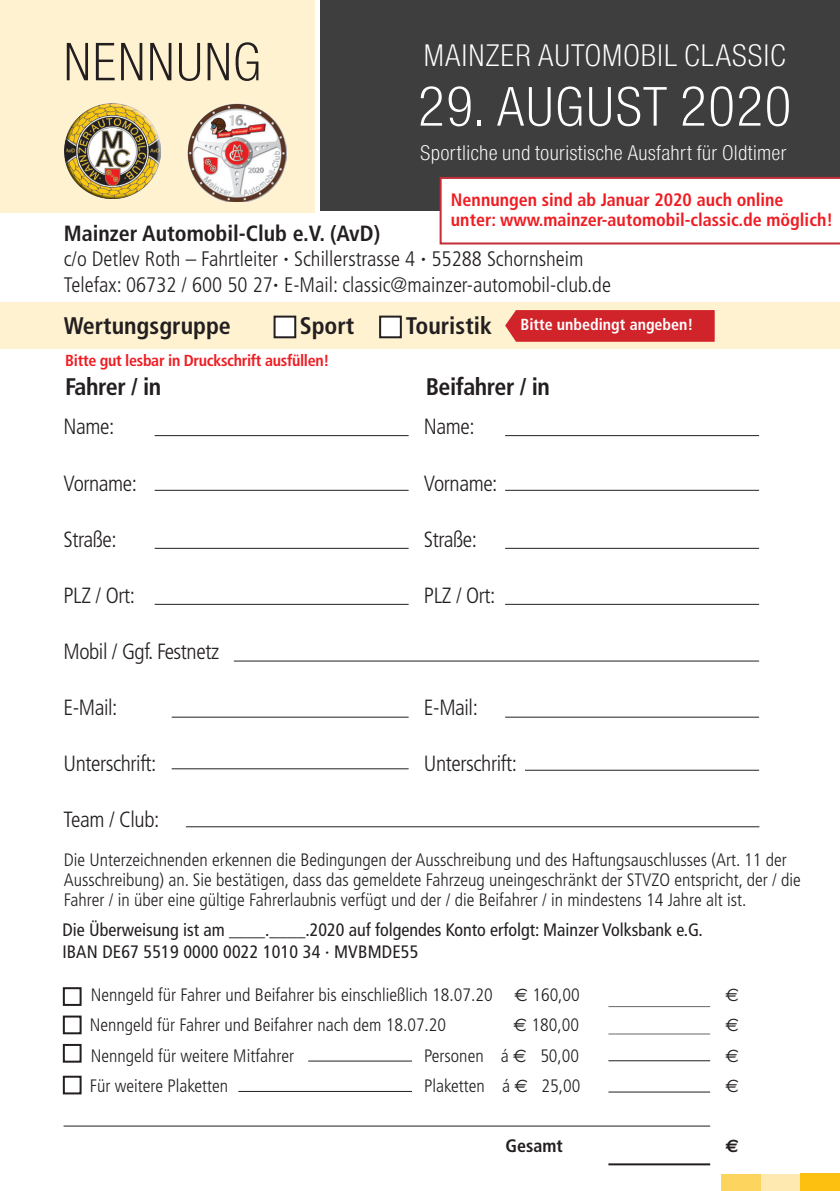
<style>
.page{position:relative;width:840px;height:1191px;background:#fff}
.page>*{position:absolute;margin:0;border:0;box-sizing:border-box;transform-origin:0 0}
.t1{font:57.8px "Nimbus San D Lig Con";letter-spacing:.01em;color:#fff}
.t2{font:56px "Nimbus San D Lig Con";color:#231f20}
.t3{font:32.4px "Nimbus San D Lig Con";letter-spacing:.01em;color:#fff}
.t4{font:700 condensed 24px "Frutiger";color:#231f20}
.t5{font:700 condensed 24px "Frutiger";letter-spacing:-.02em;color:#231f20}
.t6{font:300 condensed 22px "Frutiger";letter-spacing:-.02em;color:#231f20}
.t7{font:22px "Nimbus San D Lig Con";letter-spacing:.01em;color:#fff}
.t8{font:700 condensed 22px "Frutiger";color:#231f20}
.t9{font:300 condensed 21px/25.2px "Frutiger";color:#231f20}
.t10{font:300 condensed 18px/20px "Frutiger";color:#231f20}
.t11{font:condensed 18px/22px "Frutiger";color:#231f20}
.t12{font:700 condensed 18px/20px "Frutiger";color:#ee1d23}
.t13{font:700 condensed 18px "Frutiger";color:#231f20}
.t14{font:18px "Euro Sans";color:#231f20}
.t15{font:700 18px "Euro Sans";color:#231f20}
.t16{font:700 condensed 16px "Frutiger";letter-spacing:-.02em;color:#ee1d23}
.t17{font:700 condensed 16px "Frutiger";color:#fff}
.s1{font-family:"Montserrat";font-weight:400;font-stretch:normal}
.s2{font-family:"Euro Sans";font-weight:400;font-stretch:normal}
</style>
<div class="page">
<hr style="left:0;top:0;width:1px;height:1191px;background:#fdc011">
<div style="left:799px;top:1173px;width:40px;height:18px;background:#fdc011"></div>
<div style="left:721px;top:1174px;width:39px;height:17px;background:#fdd45d"></div>
<div style="left:760px;top:1174px;width:40px;height:17px;background:#feeab0"></div>
<div style="left:0;top:0;width:315px;height:213px;background:#fef2d0"></div>
<div style="left:0;top:302px;width:839px;height:47px;background:#fef2d0"></div>
<div style="left:320px;top:0;width:519px;height:211px;background:#3e3e3f"></div>
<div style="left:63px;top:1044px;width:19px;height:18px;border:2px solid #231f20"></div>
<div style="left:63px;top:1015px;width:19px;height:19px;border:2px solid #231f20"></div>
<div style="left:63px;top:987px;width:19px;height:19px;border:2px solid #231f20"></div>
<div style="left:63px;top:1075px;width:19px;height:19px;border:2px solid #231f20"></div>
<img style="left:65px;top:103px;width:95px;height:96px">
<div style="left:274px;top:316px;width:21px;height:21px;background:#fff"></div>
<div style="left:273px;top:315px;width:23px;height:23px;border:2px solid #231f20"></div>
<div style="left:380px;top:316px;width:20px;height:21px;background:#fff"></div>
<div style="left:379px;top:315px;width:22px;height:23px;border:2px solid #231f20"></div>
<img style="left:187px;top:103px;width:100px;height:98px">
<div style="left:439px;top:177px;width:400px;height:67px;background:#fff"></div>
<hr style="left:186px;top:826px;width:573px;height:1px;background:#231f20">
<hr style="left:154px;top:435px;width:254px;height:1px;background:#231f20">
<hr style="left:505px;top:435px;width:253px;height:1px;background:#231f20">
<hr style="left:154px;top:490px;width:254px;height:1px;background:#231f20">
<hr style="left:505px;top:490px;width:253px;height:1px;background:#231f20">
<hr style="left:154px;top:548px;width:254px;height:1px;background:#231f20">
<hr style="left:505px;top:548px;width:253px;height:1px;background:#231f20">
<hr style="left:154px;top:604px;width:254px;height:1px;background:#231f20">
<hr style="left:505px;top:604px;width:253px;height:1px;background:#231f20">
<hr style="left:234px;top:660px;width:524px;height:1px;background:#231f20">
<hr style="left:171px;top:717px;width:237px;height:1px;background:#231f20">
<hr style="left:171px;top:768px;width:237px;height:1px;background:#231f20">
<hr style="left:505px;top:717px;width:253px;height:1px;background:#231f20">
<hr style="left:524px;top:770px;width:234px;height:1px;background:#231f20">
<svg style="left:505px;top:310px;width:209px;height:32px"></svg>
<hr style="left:238px;top:1091px;width:174px;height:1px;background:#231f20">
<hr style="left:63px;top:1125px;width:646px;height:1px;background:#231f20">
<hr style="left:308px;top:1060px;width:104px;height:1px;background:#231f20">
<hr style="left:608px;top:1033px;width:101px;height:1px;background:#231f20">
<hr style="left:608px;top:1006px;width:101px;height:1px;background:#231f20">
<hr style="left:608px;top:1060px;width:101px;height:1px;background:#231f20">
<hr style="left:608px;top:1091px;width:101px;height:1px;background:#231f20">
<hr style="left:608px;top:1163px;width:101px;height:2px;background:#231f20">
<h2 class="t2" style="left:63px;top:31px;width:200px">NENNUNG</h2>
<h3 class="t3" style="left:423px;top:38px;width:363px">MAINZER AUTOMOBIL CLASSIC</h3>
<h1 class="t1" style="left:417px;top:75px;width:375px">29. AUGUST 2020</h1>
<p class="t7" style="left:420px;top:140px;width:368px">Sportliche und touristische Ausfahrt für Oldtimer</p>
<p class="t12" style="left:450px;top:190px;width:383px">Nennungen sind ab Januar 2020 auch online unter: www.mainzer-automobil-classic.de möglich!</p>
<p class="t8" style="left:64px;top:220px;width:318px">Mainzer Automobil-Club e.V. (AvD)</p>
<p class="t9" style="left:64px;top:247px;width:548px">c/o Detlev Roth – Fahrtleiter <span class="s1">·</span> Schillerstrasse 4 <span class="s1">·</span> 55288 Schornsheim<br>Telefax: 06732 / 600 50 27<span class="s1">·</span> E-Mail: classic@mainzer-automobil-club.de</p>
<h3 class="t4" style="left:64px;top:311px;width:168px">Wertungsgruppe</h3>
<h3 class="t4" style="left:299px;top:311px;width:56px">Sport</h3>
<h3 class="t4" style="left:406px;top:311px;width:87px">Touristik</h3>
<p class="t17" style="left:520px;top:315px;width:174px">Bitte unbedingt angeben!</p>
<p class="t16" style="left:65px;top:351px;width:265px">Bitte gut lesbar in Druckschrift ausfüllen!</p>
<h3 class="t5" style="left:65px;top:373px;width:97px">Fahrer / in</h3>
<h3 class="t5" style="left:425px;top:373px;width:126px">Beifahrer / in</h3>
<p class="t6" style="left:63px;top:414px;width:52px">Name:</p>
<p class="t6" style="left:424px;top:414px;width:52px">Name:</p>
<p class="t6" style="left:63px;top:470px;width:75px">Vorname:</p>
<p class="t6" style="left:424px;top:470px;width:75px">Vorname:</p>
<p class="t6" style="left:63px;top:526px;width:55px">Straße:</p>
<p class="t6" style="left:424px;top:526px;width:55px">Straße:</p>
<p class="t6" style="left:63px;top:582px;width:73px">PLZ / Ort:</p>
<p class="t6" style="left:424px;top:582px;width:73px">PLZ / Ort:</p>
<p class="t6" style="left:63px;top:638px;width:157px">Mobil / Ggf. Festnetz</p>
<p class="t6" style="left:63px;top:694px;width:55px">E-Mail:</p>
<p class="t6" style="left:424px;top:694px;width:55px">E-Mail:</p>
<p class="t6" style="left:63px;top:750px;width:94px">Unterschrift:</p>
<p class="t6" style="left:424px;top:750px;width:94px">Unterschrift:</p>
<p class="t6" style="left:63px;top:806px;width:97px">Team / Club:</p>
<p class="t10" style="left:64px;top:849px;width:738px">Die Unterzeichnenden erkennen die Bedingungen der Ausschreibung und des Haftungsauschlusses (Art. 11 der<br>Ausschreibung) an. Sie bestätigen, dass das gemeldete Fahrzeug uneingeschränkt der STVZO entspricht, der / die<br>Fahrer / in über eine gültige Fahrerlaubnis verfügt und der / die Beifahrer / in mindestens 14 Jahre alt ist.</p>
<p class="t11" style="left:62px;top:919px;width:641px">Die Überweisung ist am ____.____.2020 auf folgendes Konto erfolgt: Mainzer Volksbank e.G.<br>IBAN DE67 5519 0000 0022 1010 34 · MVBMDE55</p>
<p class="t10" style="left:91px;top:985px;width:490px">Nenngeld für Fahrer und Beifahrer bis einschließlich 18.07.20 <span class="s2">E</span> 160,00</p>
<p class="t14" style="left:725px;top:984px;width:15px">E</p>
<p class="t10" style="left:90px;top:1015px;width:358px">Nenngeld für Fahrer und Beifahrer nach dem 18.07.20</p>
<p class="t10" style="left:513px;top:1015px;width:67px"><span class="s2">E</span> 180,00</p>
<p class="t14" style="left:725px;top:1014px;width:15px">E</p>
<p class="t10" style="left:91px;top:1045px;width:204px">Nenngeld für weitere Mitfahrer</p>
<p class="t10" style="left:424px;top:1045px;width:156px">Personen á <span class="s2">E</span> 50,00</p>
<p class="t14" style="left:725px;top:1044px;width:15px">E</p>
<p class="t10" style="left:90px;top:1075px;width:140px">Für weitere Plaketten</p>
<p class="t10" style="left:424px;top:1075px;width:158px">Plaketten á <span class="s2">E</span> 25,00</p>
<p class="t14" style="left:725px;top:1074px;width:15px">E</p>
<p class="t13" style="left:505px;top:1134px;width:59px">Gesamt</p>
<p class="t15" style="left:725px;top:1134px;width:15px">E</p>
</div>
